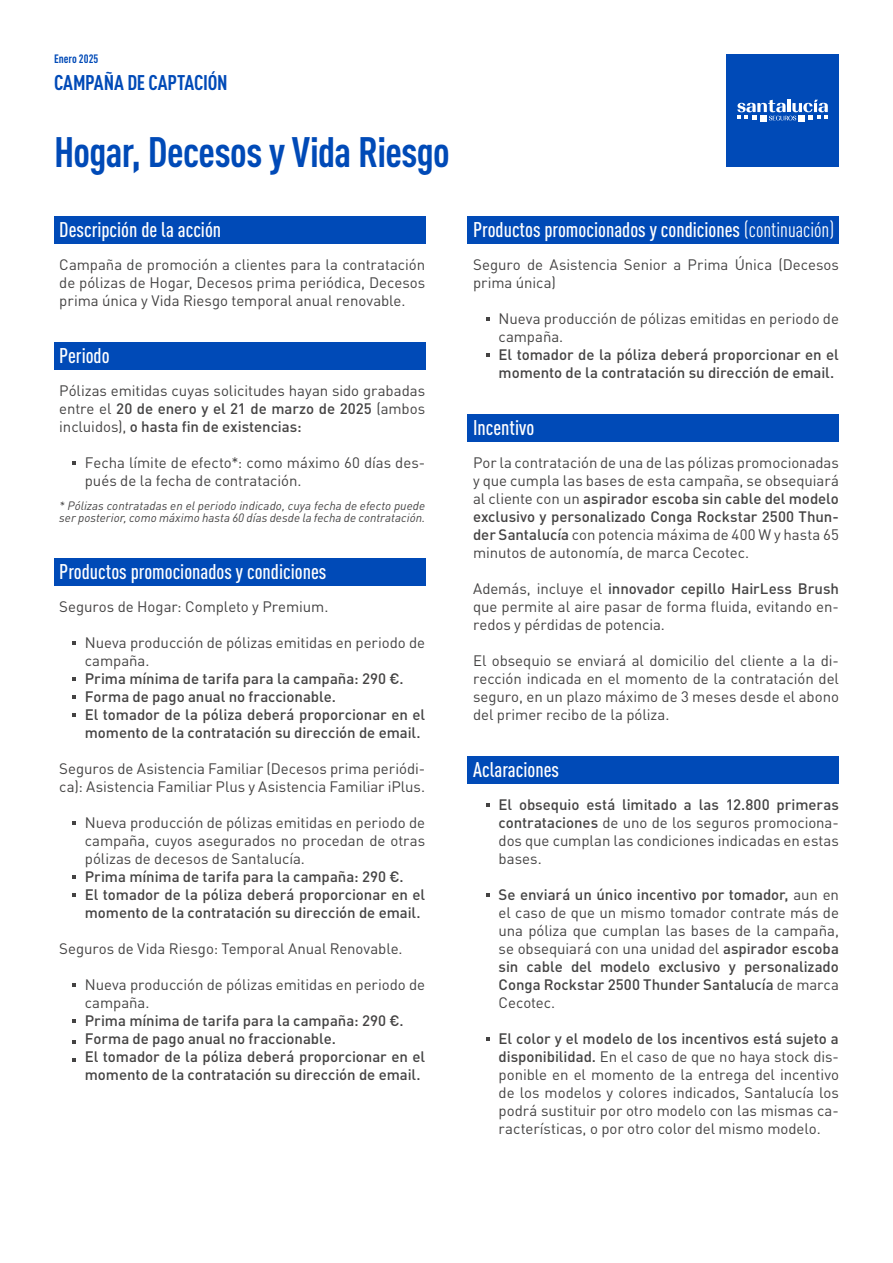
<style>
.page{position:relative;width:893px;height:1263px;background:#fff}
.page>*{position:absolute;margin:0;border:0;box-sizing:border-box;transform-origin:0 0}
.t1{font:700 condensed 42px "DIN Pro";letter-spacing:-.015em;color:#004ab7}
.t2{font:500 condensed 21px "DIN Pro";color:#fff}
.t3{font:700 condensed 21px "DIN Pro";letter-spacing:-.015em;color:#004ab7}
.t4{font:15px/18px "DIN Pro";letter-spacing:-.005em;color:#444343;text-align:justify}
.t5{font:500 15px/18px "DIN Pro";letter-spacing:-.005em;color:#444343}
.t6{font:italic 12px/12px "DIN Pro";letter-spacing:.005em;color:#444343}
.t7{font:700 condensed 12px "DIN Pro";letter-spacing:.005em;color:#004ab7}
.s1{font-weight:500}
.s2{font-weight:400}
</style>
<div class="page">
<div style="left:54px;top:558px;width:371px;height:27px;background:#004ab7"></div>
<div style="left:468px;top:216px;width:371px;height:27px;background:#004ab7"></div>
<svg style="left:72px;top:641px;width:4px;height:4px"></svg>
<svg style="left:72px;top:677px;width:4px;height:4px"></svg>
<svg style="left:72px;top:695px;width:4px;height:4px"></svg>
<svg style="left:72px;top:713px;width:4px;height:4px"></svg>
<svg style="left:72px;top:821px;width:4px;height:4px"></svg>
<svg style="left:72px;top:875px;width:4px;height:4px"></svg>
<svg style="left:72px;top:893px;width:4px;height:4px"></svg>
<svg style="left:72px;top:983px;width:4px;height:4px"></svg>
<svg style="left:72px;top:1019px;width:4px;height:4px"></svg>
<svg style="left:72px;top:1040px;width:4px;height:4px"></svg>
<svg style="left:72px;top:1058px;width:4px;height:4px"></svg>
<div style="left:54px;top:216px;width:371px;height:27px;background:#004ab7"></div>
<div style="left:54px;top:342px;width:371px;height:27px;background:#004ab7"></div>
<div style="left:468px;top:414px;width:371px;height:27px;background:#004ab7"></div>
<div style="left:726px;top:54px;width:113px;height:113px;background:#004ab7"></div>
<svg style="left:737px;top:100px;width:91px;height:21px"></svg>
<svg style="left:72px;top:461px;width:4px;height:4px"></svg>
<div style="left:468px;top:756px;width:371px;height:27px;background:#004ab7"></div>
<svg style="left:486px;top:803px;width:3px;height:4px"></svg>
<svg style="left:486px;top:893px;width:3px;height:4px"></svg>
<svg style="left:486px;top:1037px;width:3px;height:4px"></svg>
<svg style="left:486px;top:317px;width:3px;height:4px"></svg>
<svg style="left:486px;top:353px;width:3px;height:4px"></svg>
<p class="t7" style="left:54px;top:49px;width:46px">Enero 2025</p>
<h2 class="t3" style="left:54px;top:67px;width:175px">CAMPAÑA DE CAPTACIÓN</h2>
<h1 class="t1" style="left:54px;top:120px;width:397px">Hogar, Decesos y Vida Riesgo</h1>
<h2 class="t2" style="left:59px;top:214px;width:163px">Descripción de la acción</h2>
<p class="t4" style="left:59px;top:254px;width:367px">Campaña de promoción a clientes para la contratación de pólizas de Hogar, Decesos prima periódica, Decesos prima única y Vida Riesgo temporal anual renovable.</p>
<h2 class="t2" style="left:59px;top:340px;width:52px">Periodo</h2>
<p class="t4" style="left:59px;top:380px;width:367px">Pólizas emitidas cuyas solicitudes hayan sido grabadas entre el <span class="s1">20 de enero y el 21 de marzo de 2025</span> (ambos incluidos), <span class="s1">o hasta fin de existencias:</span></p>
<p class="t4" style="left:85px;top:452px;width:342px">Fecha límite de efecto*: como máximo 60 días des&shy;pués de la fecha de contratación.</p>
<p class="t6" style="left:59px;top:498px;width:367px">* Pólizas contratadas en el periodo indicado, cuya fecha de efecto puede ser posterior, como máximo hasta 60 días desde la fecha de contratación.</p>
<h2 class="t2" style="left:59px;top:556px;width:269px">Productos promocionados y condiciones</h2>
<p class="t4" style="left:59px;top:596px;width:271px">Seguros de Hogar: Completo y Premium.</p>
<p class="t4" style="left:85px;top:632px;width:342px">Nueva producción de pólizas emitidas en periodo de campaña.</p>
<p class="t5" style="left:85px;top:668px;width:342px">Prima mínima de tarifa para la campaña: 290 €.<br>Forma de pago anual no fraccionable.<br>El tomador de la póliza deberá proporcionar en el momento de la contratación su dirección de email.</p>
<p class="t4" style="left:59px;top:758px;width:367px">Seguros de Asistencia Familiar (Decesos prima periódi&shy;ca): Asistencia Familiar Plus y Asistencia Familiar iPlus.</p>
<p class="t4" style="left:85px;top:812px;width:342px">Nueva producción de pólizas emitidas en periodo de campaña, cuyos asegurados no procedan de otras pólizas de decesos de Santalucía.</p>
<p class="t5" style="left:85px;top:866px;width:342px">Prima mínima de tarifa para la campaña: 290 €.<br>El tomador de la póliza deberá proporcionar en el momento de la contratación su dirección de email.</p>
<p class="t4" style="left:59px;top:938px;width:345px">Seguros de Vida Riesgo: Temporal Anual Renovable.</p>
<p class="t4" style="left:85px;top:974px;width:342px">Nueva producción de pólizas emitidas en periodo de campaña.</p>
<p class="t5" style="left:85px;top:1010px;width:342px">Prima mínima de tarifa para la campaña: 290 €.<br>Forma de pago anual no fraccionable.<br>El tomador de la póliza deberá proporcionar en el momento de la contratación su dirección de email.</p>
<h2 class="t2" style="left:473px;top:214px;width:363px">Productos promocionados y condiciones <span class="s2">(continuación)</span></h2>
<p class="t4" style="left:473px;top:254px;width:367px">Seguro de Asistencia Senior a Prima Única (Decesos prima única)</p>
<p class="t4" style="left:499px;top:308px;width:342px">Nueva producción de pólizas emitidas en periodo de campaña.</p>
<p class="t5" style="left:499px;top:344px;width:342px">El tomador de la póliza deberá proporcionar en el momento de la contratación su dirección de email.</p>
<h2 class="t2" style="left:473px;top:412px;width:63px">Incentivo</h2>
<p class="t4" style="left:473px;top:452px;width:367px">Por la contratación de una de las pólizas promocionadas y que cumpla las bases de esta campaña, se obsequiará al cliente con un <span class="s1">aspirador escoba sin cable del modelo exclusivo y personalizado Conga Rockstar 2500 Thun&shy;der Santalucía</span> con potencia máxima de 400 W y hasta 65 minutos de autonomía, de marca Cecotec.</p>
<p class="t4" style="left:473px;top:578px;width:367px">Además, incluye el <span class="s1">innovador cepillo HairLess Brush </span>que permite al aire pasar de forma fluida, evitando en&shy;redos y pérdidas de potencia.</p>
<p class="t4" style="left:473px;top:650px;width:367px">El obsequio se enviará al domicilio del cliente a la di&shy;rección indicada en el momento de la contratación del seguro, en un plazo máximo de 3 meses desde el abono del primer recibo de la póliza.</p>
<h2 class="t2" style="left:473px;top:754px;width:87px">Aclaraciones</h2>
<p class="t4" style="left:499px;top:794px;width:342px"><span class="s1">El obsequio está limitado a las 12.800 primeras contrataciones</span> de uno de los seguros promociona&shy;dos que cumplan las condiciones indicadas en estas bases.</p>
<p class="t5" style="left:499px;top:884px;width:342px;text-align:justify">Se enviará un único incentivo por tomador, <span class="s2">aun en el caso de que un mismo tomador contrate más de una póliza que cumplan las bases de la campaña, se obsequiará con una unidad del</span> aspirador escoba sin cable del modelo exclusivo y personalizado Conga Rockstar 2500 Thunder Santalucía <span class="s2">de marca Cecotec.</span></p>
<p class="t4" style="left:499px;top:1028px;width:342px"><span class="s1">El color y el modelo de los incentivos está sujeto a disponibilidad.</span> En el caso de que no haya stock dis&shy;ponible en el momento de la entrega del incentivo de los modelos y colores indicados, Santalucía los podrá sustituir por otro modelo con las mismas ca&shy;racterísticas, o por otro color del mismo modelo.</p>
</div>
